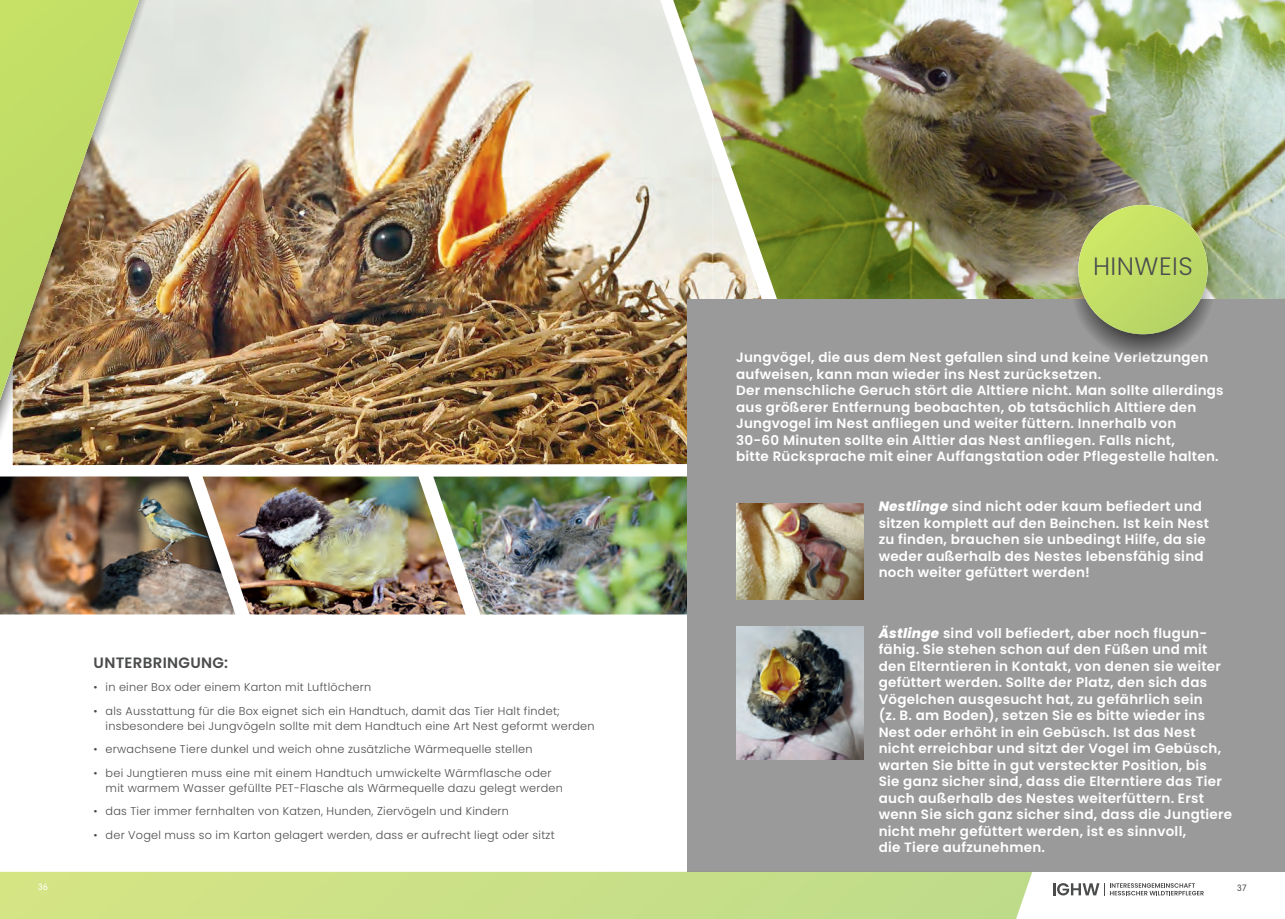
<style>
.page{position:relative;width:1285px;height:919px;background:#fff}
.page>*{position:absolute;margin:0;border:0;box-sizing:border-box;transform-origin:0 0}
.t1{font:300 25.05px "Poppins";letter-spacing:.02em;color:#4b4c4d}
.t2{font:600 15px "Poppins";letter-spacing:.02em;color:#4b4c4d}
.t3{font:600 13.5px/16.5px "Poppins";letter-spacing:.02em;color:#fff}
.t4{font:300 11.25px/15px "Poppins";letter-spacing:.02em;color:#4b4c4d}
.t5{font:300 9px "VAG Rounded LT";color:#fff}
.t6{font:300 9px "VAG Rounded LT";color:#4b4c4d}
.s1{font-weight:800;font-style:italic}
</style>
<div class="page">
<img style="left:712px;top:0;width:572px;height:300px">
<img style="left:190px;top:0;width:522px;height:465px">
<img style="left:712px;top:155px;width:105px;height:145px">
<img style="left:465px;top:476px;width:222px;height:138px">
<img style="left:190px;top:481px;width:12px;height:133px">
<img style="left:202px;top:476px;width:263px;height:138px">
<div style="left:687px;top:300px;width:597px;height:571px;background:#9a9a9b"></div>
<svg style="left:1069px;top:215px;width:146px;height:146px"></svg>
<svg style="left:1071px;top:217px;width:142px;height:142px"></svg>
<svg style="left:1073px;top:219px;width:138px;height:138px"></svg>
<svg style="left:1075px;top:221px;width:134px;height:134px"></svg>
<svg style="left:1077px;top:223px;width:130px;height:130px"></svg>
<div style="left:1080px;top:225px;width:125px;height:126px;background:#757576;border-radius:50%"></div>
<div style="left:1082px;top:227px;width:121px;height:121px;background:#6d6d6e;border-radius:50%"></div>
<div style="left:1084px;top:229px;width:117px;height:117px;background:#666667;border-radius:50%"></div>
<svg style="left:1086px;top:231px;width:113px;height:113px"></svg>
<div style="left:1078px;top:205px;width:129px;height:129px;background:#c2de66;border-radius:65px"></div>
<img style="left:736px;top:503px;width:127px;height:96px">
<img style="left:736px;top:627px;width:127px;height:132px">
<img style="left:0;top:0;width:190px;height:615px">
<svg style="left:0;top:871px;width:1032px;height:47px;background:#cadf88"></svg>
<svg style="left:1053px;top:883px;width:150px;height:12px"></svg>
<h1 class="t1" style="left:1092px;top:252px;width:101px">HINWEIS</h1>
<p class="t2" style="left:94px;top:653px;width:136px">UNTERBRINGUNG:</p>
<p class="t4" style="left:94px;top:679px;width:279px">• in einer Box oder einem Karton mit Luftlöchern</p>
<p class="t4" style="left:106px;top:703px;width:490px;text-indent:-12px">• als Ausstattung für die Box eignet sich ein Handtuch, damit das Tier Halt findet; insbesondere bei Jungvögeln sollte mit dem Handtuch eine Art Nest geformt werden</p>
<p class="t4" style="left:94px;top:741px;width:440px">• erwachsene Tiere dunkel und weich ohne zusätzliche Wärmequelle stellen</p>
<p class="t4" style="left:106px;top:765px;width:459px;text-indent:-12px">• bei Jungtieren muss eine mit einem Handtuch umwickelte Wärmflasche oder mit warmem Wasser gefüllte PET-Flasche als Wärmequelle dazu gelegt werden</p>
<p class="t4" style="left:94px;top:803px;width:417px">• das Tier immer fernhalten von Katzen, Hunden, Ziervögeln und Kindern</p>
<p class="t4" style="left:94px;top:827px;width:462px">• der Vogel muss so im Karton gelagert werden, dass er aufrecht liegt oder sitzt</p>
<p class="t3" style="left:736px;top:349px;width:489px">Jungvögel, die aus dem Nest gefallen sind und keine Verletzungen aufweisen, kann man wieder ins Nest zurücksetzen.<br>Der menschliche Geruch stört die Alttiere nicht. Man sollte allerdings aus größerer Entfernung beobachten, ob tatsächlich Alttiere den Jungvogel im Nest anfliegen und weiter füttern. Innerhalb von<br>30-60 Minuten sollte ein Alttier das Nest anfliegen. Falls nicht,<br>bitte Rücksprache mit einer Auffangstation oder Pflegestelle halten.</p>
<p class="t3" style="left:878px;top:498px;width:332px"><span class="s1">Nestlinge</span> sind nicht oder kaum befiedert und sitzen komplett auf den Beinchen. Ist kein Nest zu finden, brauchen sie unbedingt Hilfe, da sie weder außerhalb des Nestes lebensfähig sind noch weiter gefüttert werden!</p>
<p class="t3" style="left:878px;top:625px;width:355px"><span class="s1">Ästlinge</span> sind voll befiedert, aber noch flugun&shy;fähig. Sie stehen schon auf den Füßen und mit den Elterntieren in Kontakt, von denen sie weiter gefüttert werden. Sollte der Platz, den sich das Vögelchen ausgesucht hat, zu gefährlich sein<br>(z. B. am Boden), setzen Sie es bitte wieder ins Nest oder erhöht in ein Gebüsch. Ist das Nest nicht erreichbar und sitzt der Vogel im Gebüsch, warten Sie bitte in gut versteckter Position, bis<br>Sie ganz sicher sind, dass die Elterntiere das Tier auch außerhalb des Nestes weiterfüttern. Erst wenn Sie sich ganz sicher sind, dass die Jungtiere nicht mehr gefüttert werden, ist es sinnvoll,<br>die Tiere aufzunehmen.</p>
<p class="t5" style="left:38px;top:881px;width:11px">36</p>
<p class="t6" style="left:1236px;top:882px;width:11px">37</p>
</div>
